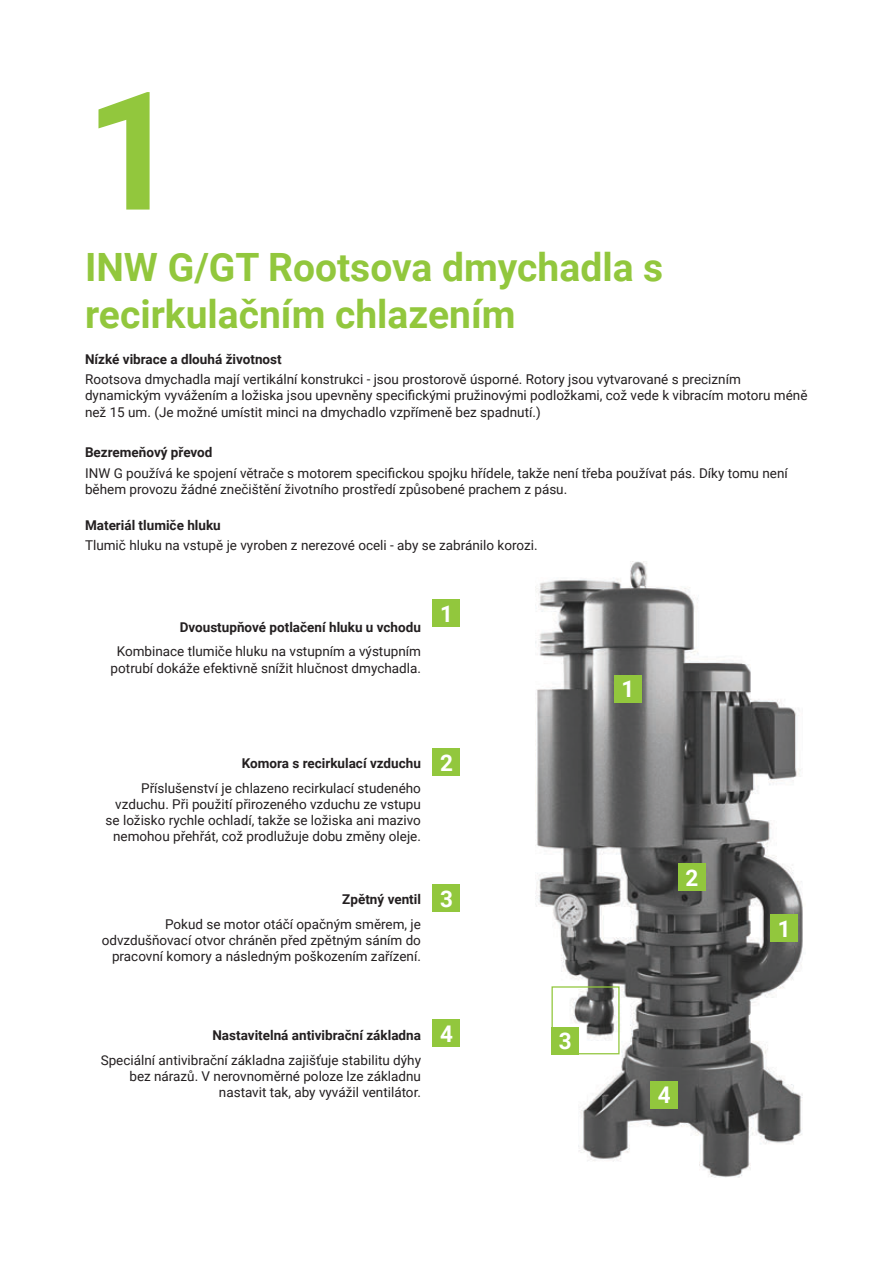
<style>
.page{position:relative;width:893px;height:1263px;background:#fff}
.page>*{position:absolute;margin:0;border:0;box-sizing:border-box;transform-origin:0 0}
.t1{font:700 165px "Roboto";color:#92c73d}
.t2{font:700 39px/46.8px "Roboto";color:#92c73d}
.t3{font:700 22.95px "Roboto";color:#fff}
.t4{font:13.5px/16.2px "Roboto";color:#231f20;text-align:right}
.t5{font:700 13.5px "Roboto";color:#231f20}
</style>
<div class="page">
<img style="left:536px;top:561px;width:267px;height:616px">
<div style="left:770px;top:914px;width:28px;height:28px;background:#92c73d"></div>
<div style="left:614px;top:675px;width:28px;height:27px;background:#92c73d"></div>
<div style="left:433px;top:600px;width:27px;height:27px;background:#92c73d"></div>
<div style="left:678px;top:863px;width:28px;height:28px;background:#92c73d"></div>
<div style="left:433px;top:748px;width:27px;height:28px;background:#92c73d"></div>
<div style="left:433px;top:884px;width:27px;height:28px;background:#92c73d"></div>
<div style="left:651px;top:1081px;width:27px;height:28px;background:#92c73d"></div>
<div style="left:433px;top:1019px;width:27px;height:28px;background:#92c73d"></div>
<div style="left:551px;top:986px;width:69px;height:68px;border:1px solid #92c73d"></div>
<div style="left:551px;top:1027px;width:28px;height:27px;background:#92c73d"></div>
<h1 class="t1" style="left:85px;top:35px;width:96px">1</h1>
<h2 class="t2" style="left:85px;top:242px;width:580px">INW G/GT Rootsova dmychadla s recirkulačním chlazením</h2>
<p class="t5" style="left:85px;top:350px;width:198px">Nízké vibrace a dlouhá životnost</p>
<p class="t4" style="left:85px;top:371px;width:724px;text-align:left">Rootsova dmychadla mají vertikální konstrukci - jsou prostorově úsporné. Rotory jsou vytvarované s precizním dynamickým vyvážením a ložiska jsou upevněny specifickými pružinovými podložkami, což vede k vibracím motoru méně než 15 um. (Je možné umístit minci na dmychadlo vzpřímeně bez spadnutí.)</p>
<p class="t5" style="left:85px;top:443px;width:129px">Bezremeňový převod</p>
<p class="t4" style="left:85px;top:464px;width:704px;text-align:left">INW G používá ke spojení větrače s motorem specifickou spojku hřídele, takže není třeba používat pás. Díky tomu není během provozu žádné znečištění životního prostředí způsobené prachem z pásu.</p>
<p class="t5" style="left:85px;top:515px;width:137px">Materiál tlumiče hluku</p>
<p class="t4" style="left:85px;top:537px;width:454px">Tlumič hluku na vstupě je vyroben z nerezové oceli - aby se zabránilo korozi.</p>
<p class="t5" style="left:180px;top:617px;width:243px">Dvoustupňové potlačení hluku u vchodu</p>
<p class="t4" style="left:111px;top:643px;width:312px;text-align:center">Kombinace tlumiče hluku na vstupním a výstupním potrubí dokáže efektivně snížit hlučnost dmychadla.</p>
<h3 class="t3" style="left:440px;top:598px;width:14px">1</h3>
<p class="t5" style="left:242px;top:753px;width:181px">Komora s recirkulací vzduchu</p>
<p class="t4" style="left:106px;top:779px;width:317px">Příslušenství je chlazeno recirkulací studeného vzduchu. Při použití přirozeného vzduchu ze vstupu se ložisko rychle ochladí, takže se ložiska ani mazivo nemohou přehřát, což prodlužuje dobu změny oleje.</p>
<p class="t5" style="left:342px;top:890px;width:80px">Zpětný ventil</p>
<p class="t4" style="left:102px;top:915px;width:321px">Pokud se motor otáčí opačným směrem, je odvzdušňovací otvor chráněn před zpětným sáním do pracovní komory a následným poškozením zařízení.</p>
<h3 class="t3" style="left:440px;top:746px;width:14px">2</h3>
<h3 class="t3" style="left:440px;top:882px;width:14px">3</h3>
<p class="t5" style="left:212px;top:1026px;width:210px">Nastavitelná antivibrační základna</p>
<p class="t4" style="left:101px;top:1051px;width:322px">Speciální antivibrační základna zajišťuje stabilitu dýhy bez nárazů. V nerovnoměrné poloze lze základnu nastavit tak, aby vyvážil ventilátor.</p>
<h3 class="t3" style="left:440px;top:1017px;width:14px">4</h3>
<h3 class="t3" style="left:559px;top:1025px;width:14px">3</h3>
<h3 class="t3" style="left:621px;top:673px;width:14px">1</h3>
<h3 class="t3" style="left:686px;top:861px;width:14px">2</h3>
<h3 class="t3" style="left:658px;top:1079px;width:14px">4</h3>
<h3 class="t3" style="left:778px;top:912px;width:14px">1</h3>
</div>
